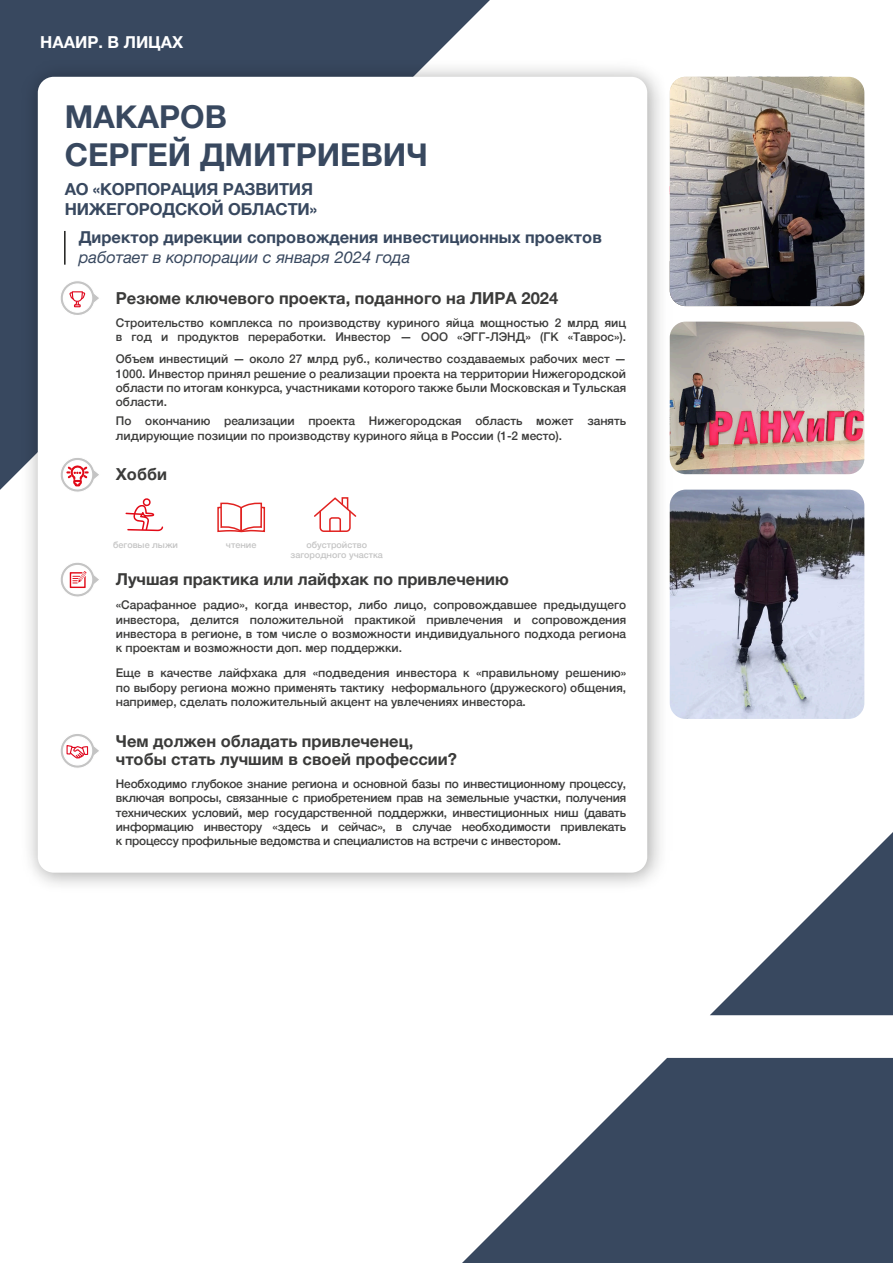
<style>
.page{position:relative;width:893px;height:1263px;background:#fff}
.page>*{position:absolute;margin:0;border:0;box-sizing:border-box;transform-origin:0 0}
.t1{font:700 31.5px/37.8px "Helvetica Neue";color:#38485f}
.t2{font:700 16.5px/18px "Helvetica Neue";color:#3b3b3a}
.t3{font:700 16.5px/19.8px "Helvetica Neue";color:#38485f}
.t4{font:italic 16.5px "Helvetica Neue";color:#38485f}
.t5{font:700 16.5px "Helvetica Neue";color:#fff}
.t6{font:500 12px/14.4px "Helvetica Neue";color:#3b3b3a;text-align:justify}
.t7{font:500 9px/9.8px "Helvetica Neue";color:#c5c5c5;text-align:center}
</style>
<div class="page">
<div style="left:0;top:0;width:490px;height:490px;background:#38485f"></div>
<svg style="left:710px;top:832px;width:183px;height:183px"></svg>
<svg style="left:462px;top:1058px;width:431px;height:205px;fill:#38485f"></svg>
<img style="left:14px;top:53px;width:656px;height:832px">
<div style="left:38px;top:77px;width:609px;height:796px;background:#fff;border-radius:16px"></div>
<svg style="left:60px;top:230px;width:39px;height:85px"></svg>
<svg style="left:60px;top:458px;width:39px;height:34px"></svg>
<svg style="left:60px;top:562px;width:41px;height:323px"></svg>
<img style="left:670px;top:77px;width:194px;height:229px">
<img style="left:670px;top:322px;width:194px;height:152px">
<img style="left:670px;top:490px;width:194px;height:229px">
<svg style="left:314px;top:497px;width:43px;height:35px"></svg>
<svg style="left:217px;top:502px;width:49px;height:383px"></svg>
<svg style="left:126px;top:498px;width:37px;height:33px"></svg>
<h2 class="t5" style="left:40px;top:29px;width:144px">НААИР. В ЛИЦАХ</h2>
<h1 class="t1" style="left:65px;top:99px;width:365px">МАКАРОВ<br>СЕРГЕЙ ДМИТРИЕВИЧ</h1>
<h2 class="t3" style="left:65px;top:179px;width:254px">АО «КОРПОРАЦИЯ РАЗВИТИЯ<br>НИЖЕГОРОДСКОЙ ОБЛАСТИ»</h2>
<h2 class="t3" style="left:79px;top:227px;width:525px">Директор дирекции сопровождения инвестиционных проектов</h2>
<h2 class="t4" style="left:79px;top:245px;width:333px">работает в корпорации с января 2024 года</h2>
<h2 class="t2" style="left:116px;top:289px;width:444px">Резюме ключевого проекта, поданного на ЛИРА 2024</h2>
<p class="t6" style="left:116px;top:315px;width:512px">Строительство комплекса по производству куриного яйца мощностью 2 млрд яиц в год и продуктов переработки. Инвестор — ООО «ЭГГ-ЛЭНД» (ГК «Таврос»).</p>
<p class="t6" style="left:116px;top:351px;width:512px">Объем инвестиций — около 27 млрд руб., количество создаваемых рабочих мест — 1000. Инвестор принял решение о реализации проекта на территории Нижегородской области по итогам конкурса, участниками которого также были Московская и Тульская области.</p>
<p class="t6" style="left:116px;top:413px;width:512px">По окончанию реализации проекта Нижегородская область может занять лидирующие позиции по производству куриного яйца в России (1-2 место).</p>
<h2 class="t2" style="left:116px;top:465px;width:53px">Хобби</h2>
<p class="t7" style="left:113px;top:539px;width:66px">беговые лыжи</p>
<p class="t7" style="left:290px;top:539px;width:94px">обустройство загородного участка</p>
<p class="t7" style="left:226px;top:539px;width:32px">чтение</p>
<h2 class="t2" style="left:116px;top:571px;width:395px">Лучшая практика или лайфхак по привлечению</h2>
<p class="t6" style="left:116px;top:597px;width:512px">«Сарафанное радио», когда инвестор, либо лицо, сопровождавшее предыдущего инвестора, делится положительной практикой привлечения и сопровождения инвестора в регионе, в том числе о возможности индивидуального подхода региона к проектам и возможности доп. мер поддержки.</p>
<p class="t6" style="left:116px;top:665px;width:512px">Еще в качестве лайфхака для «подведения инвестора к «правильному решению» по выбору региона можно применять тактику неформального (дружеского) общения, например, сделать положительный акцент на увлечениях инвестора.</p>
<h2 class="t2" style="left:116px;top:732px;width:343px">Чем должен обладать привлеченец, чтобы стать лучшим в своей профессии?</h2>
<p class="t6" style="left:116px;top:775px;width:512px">Необходимо глубокое знание региона и основной базы по инвестиционному процессу, включая вопросы, связанные с приобретением прав на земельные участки, получения технических условий, мер государственной поддержки, инвестиционных ниш (давать информацию инвестору «здесь и сейчас», в случае необходимости привлекать к процессу профильные ведомства и специалистов на встречи с инвестором.</p>
</div>
